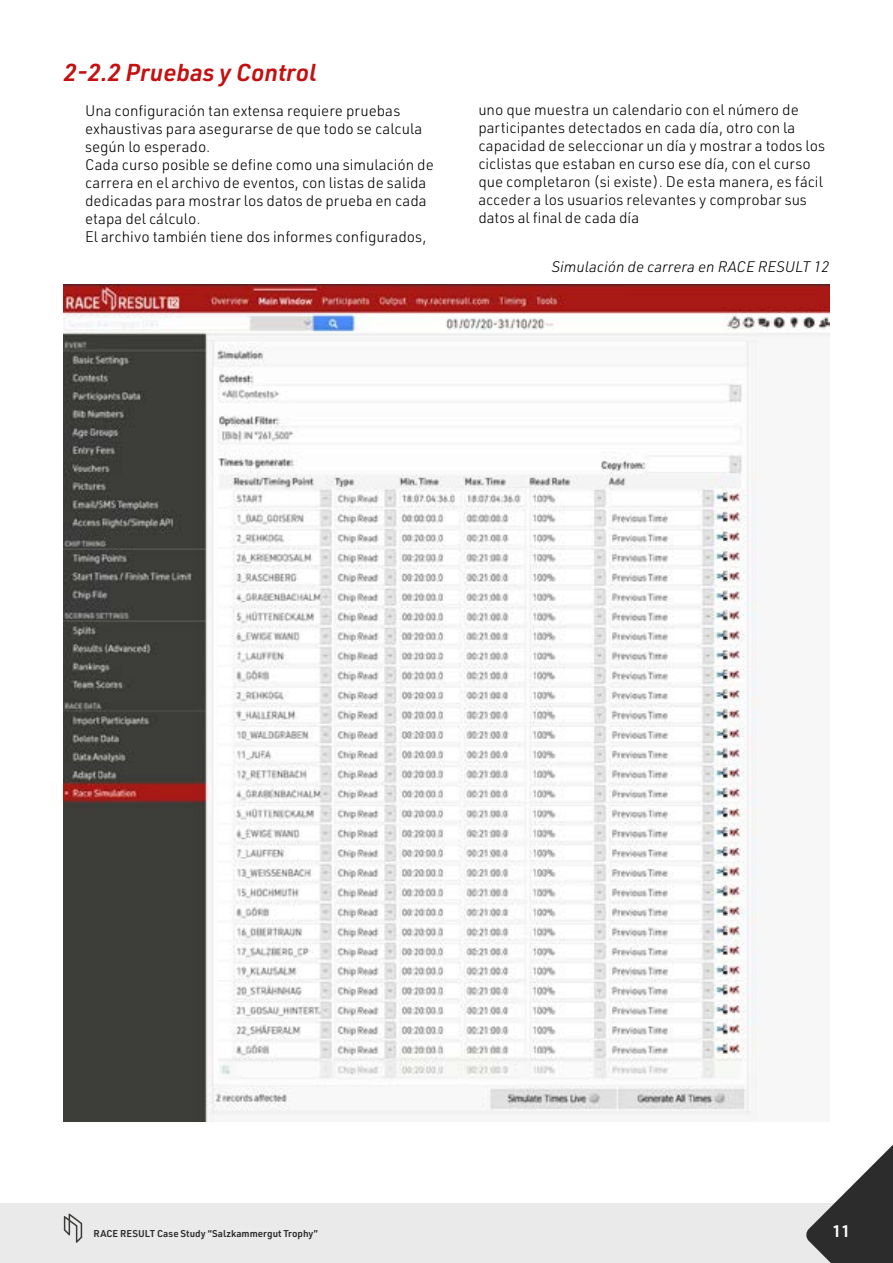
<style>
.page{position:relative;width:893px;height:1263px;background:#fff}
.page>*{position:absolute;margin:0;border:0;box-sizing:border-box;transform-origin:0 0}
.t1{font:italic 600 24px "URWDIN";color:#c41011}
.t2{font:600 16.5px "URWDIN";color:#fff}
.t3{font:300 15px/18px "URWDIN";color:#000}
.t4{font:italic 300 15px "URWDIN";color:#000}
.t5{font:600 9.75px "URWDIN";color:#2c2c2c}
</style>
<div class="page">
<img style="left:64px;top:285px;width:765px;height:837px">
<div style="left:0;top:1203px;width:893px;height:60px;background:#eaeaea"></div>
<svg style="left:64px;top:1213px;width:18px;height:30px"></svg>
<svg style="left:805px;top:1116px;width:88px;height:147px"></svg>
<h1 class="t1" style="left:64px;top:56px;width:254px">2-2.2 Pruebas y Control</h1>
<p class="t3" style="left:85px;top:101px;width:350px">Una configuración tan extensa requiere pruebas exhaustivas para asegurarse de que todo se calcula según lo esperado.<br>Cada curso posible se define como una simulación de carrera en el archivo de eventos, con listas de salida dedicadas para mostrar los datos de prueba en cada etapa del cálculo.<br>El archivo también tiene dos informes configurados,</p>
<p class="t3" style="left:478px;top:100px;width:348px">uno que muestra un calendario con el número de participantes detectados en cada día, otro con la capacidad de seleccionar un día y mostrar a todos los ciclistas que estaban en curso ese día, con el curso que completaron (si existe). De esta manera, es fácil acceder a los usuarios relevantes y comprobar sus datos al final de cada día</p>
<p class="t4" style="left:551px;top:257px;width:280px">Simulación de carrera en RACE RESULT 12</p>
<p class="t5" style="left:94px;top:1226px;width:226px">RACE RESULT Case Study “Salzkammergut Trophy”</p>
<p class="t2" style="left:833px;top:1220px;width:19px">11</p>
</div>
